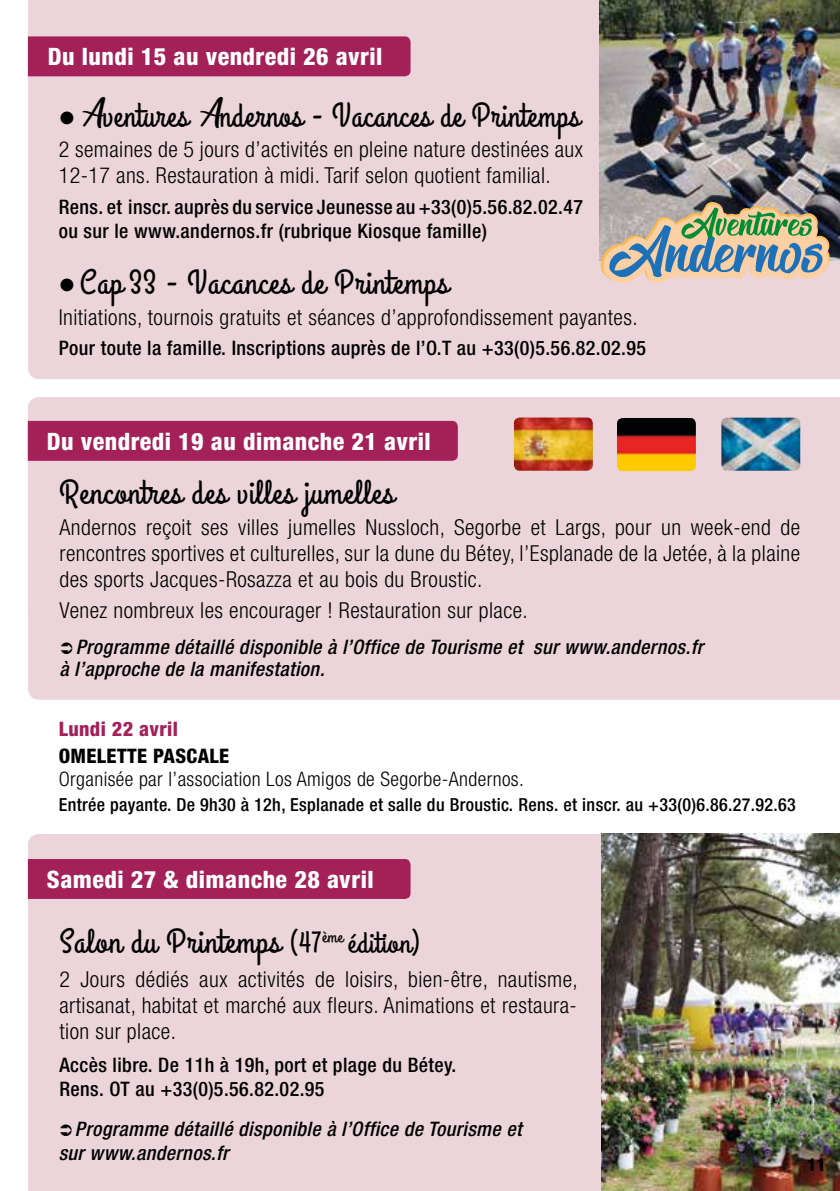
<style>
.page{position:relative;width:840px;height:1191px;background:#fff}
.page>*{position:absolute;margin:0;border:0;box-sizing:border-box;transform-origin:0 0}
.t1{font:34px "Grand Hotel";letter-spacing:.03em;color:#000}
.t2{font:34px "Grand Hotel";letter-spacing:.03em;color:#000;scale:.95 1}
.t3{font:800 condensed 24px "Helvetica Neue LT Std";letter-spacing:.02em;color:#fff}
.t4{font:300 condensed 22px/26px "Helvetica Neue LT Std";letter-spacing:.02em;color:#000}
.t5{font:500 condensed 20px/24px "Helvetica Neue LT Std";letter-spacing:.02em;color:#000}
.t6{font:italic 500 condensed 20px/23.6px "Helvetica Neue LT Std";letter-spacing:.02em;color:#000}
.t7{font:300 condensed 20px "Helvetica Neue LT Std";letter-spacing:.02em;color:#000}
.t8{font:800 condensed 20px "Helvetica Neue LT Std";letter-spacing:.02em;color:#000}
.t9{font:800 condensed 20px "Helvetica Neue LT Std";letter-spacing:.02em;color:#a32058}
.t10{font:500 condensed 18px "Helvetica Neue LT Std";letter-spacing:.02em;color:#000}
.t11{font:800 condensed 18px "Helvetica Neue LT Std";color:#000}
.s1{font-family:"Honeymoon Personal Use";font-style:italic}
.s2{font-size:30px}
</style>
<div class="page">
<div style="left:28px;top:0;width:811px;height:379px;background:#ebd5db"></div>
<div style="left:28px;top:36px;width:382px;height:40px;background:#a32058"></div>
<img style="left:599px;top:0;width:240px;height:261px">
<svg style="left:598px;top:200px;width:233px;height:85px;background:#a5a89c"></svg>
<div style="left:28px;top:834px;width:573px;height:357px;background:#ebd5db"></div>
<div style="left:28px;top:859px;width:382px;height:40px;background:#a32058"></div>
<img style="left:601px;top:834px;width:238px;height:357px">
<div style="left:28px;top:397px;width:811px;height:303px;background:#ebd5db"></div>
<svg style="left:28px;top:421px;width:454px;height:40px;background:#a72a5f"></svg>
<img style="left:513px;top:417px;width:79px;height:54px">
<img style="left:616px;top:418px;width:79px;height:53px">
<img style="left:721px;top:417px;width:78px;height:54px">
<svg style="left:60px;top:1124px;width:29px;height:12px"></svg>
<svg style="left:61px;top:642px;width:29px;height:13px"></svg>
<p class="t3" style="left:48px;top:42px;width:336px">Du lundi 15 au vendredi 26 avril</p>
<h1 class="t2" style="left:59px;top:94px;width:550px">● <span class="s1">A</span>ventures <span class="s1">A</span>ndernos - Vacances de Printemps</h1>
<p class="t4" style="left:59px;top:136px;width:525px">2 semaines de 5 jours d’activités en pleine nature destinées aux<br>12-17 ans. Restauration à midi. Tarif selon quotient familial.</p>
<p class="t5" style="left:59px;top:195px;width:525px">Rens. et inscr. auprès du service Jeunesse au +33(0)5.56.82.02.47 ou sur le www.andernos.fr (rubrique Kiosque famille)</p>
<h1 class="t1" style="left:59px;top:261px;width:391px">● Cap33 - Vacances de Printemps</h1>
<p class="t4" style="left:59px;top:304px;width:580px">Initiations, tournois gratuits et séances d’approfondissement payantes.</p>
<p class="t5" style="left:59px;top:335px;width:588px">Pour toute la famille. Inscriptions auprès de l’O.T au +33(0)5.56.82.02.95</p>
<p class="t3" style="left:47px;top:426px;width:385px">Du vendredi 19 au dimanche 21 avril</p>
<h1 class="t1" style="left:59px;top:471px;width:336px">Rencontres des villes jumelles</h1>
<p class="t4" style="left:59px;top:513px;width:741px;text-align:justify">Andernos reçoit ses villes jumelles Nussloch, Segorbe et Largs, pour un week-end de rencontres sportives et culturelles, sur la dune du Bétey, l’Esplanade de la Jetée, à la plaine des sports Jacques-Rosazza et au bois du Broustic.</p>
<p class="t4" style="left:59px;top:597px;width:469px">Venez nombreux les encourager ! Restauration sur place.</p>
<p class="t6" style="left:59px;top:636px;width:644px;line-height:22px;text-indent:16px">Programme détaillé disponible à l’Office de Tourisme et sur www.andernos.fr à l’approche de la manifestation.</p>
<h1 class="t1" style="left:180px;top:471px;width:206px">des vil es jumelées</h1>
<p class="t4" style="left:59px;top:520px;width:741px;line-height:24px">Animée par Dominique Brillon, formatrice. Apprendre à mettre en place « des actions mentales » nécessaires à la réussite des apprentissages scolaires.</p>
<p class="t9" style="left:59px;top:716px;width:121px">Lundi 22 avril</p>
<p class="t8" style="left:59px;top:743px;width:172px">OMELETTE PASCALE</p>
<p class="t7" style="left:59px;top:767px;width:466px">Organisée par l’association Los Amigos de Segorbe-Andernos.</p>
<p class="t10" style="left:59px;top:794px;width:738px">Entrée payante. De 9h30 à 12h, Esplanade et salle du Broustic. Rens. et inscr. au +33(0)6.86.27.92.63</p>
<p class="t3" style="left:47px;top:864px;width:328px">Samedi 27 &amp; dimanche 28 avril</p>
<h1 class="t1" style="left:59px;top:920px;width:362px">Salon du Printemps <span class="s2">(47</span><sup>ème</sup> <span class="s2">édition)</span></h1>
<p class="t4" style="left:59px;top:966px;width:519px;text-align:justify">2 Jours dédiés aux activités de loisirs, bien-être, nautisme, artisanat, habitat et marché aux fleurs. Animations et restaura&shy;tion sur place.</p>
<p class="t5" style="left:59px;top:1053px;width:398px">Accès libre. De 11h à 19h, port et plage du Bétey.<br>Rens. OT au +33(0)5.56.82.02.95</p>
<p class="t6" style="left:59px;top:1117px;width:464px;text-indent:16px">Programme détaillé disponible à l’Office de Tourisme et sur www.andernos.fr</p>
<p class="t11" style="left:806px;top:1153px;width:20px">11</p>
</div>
